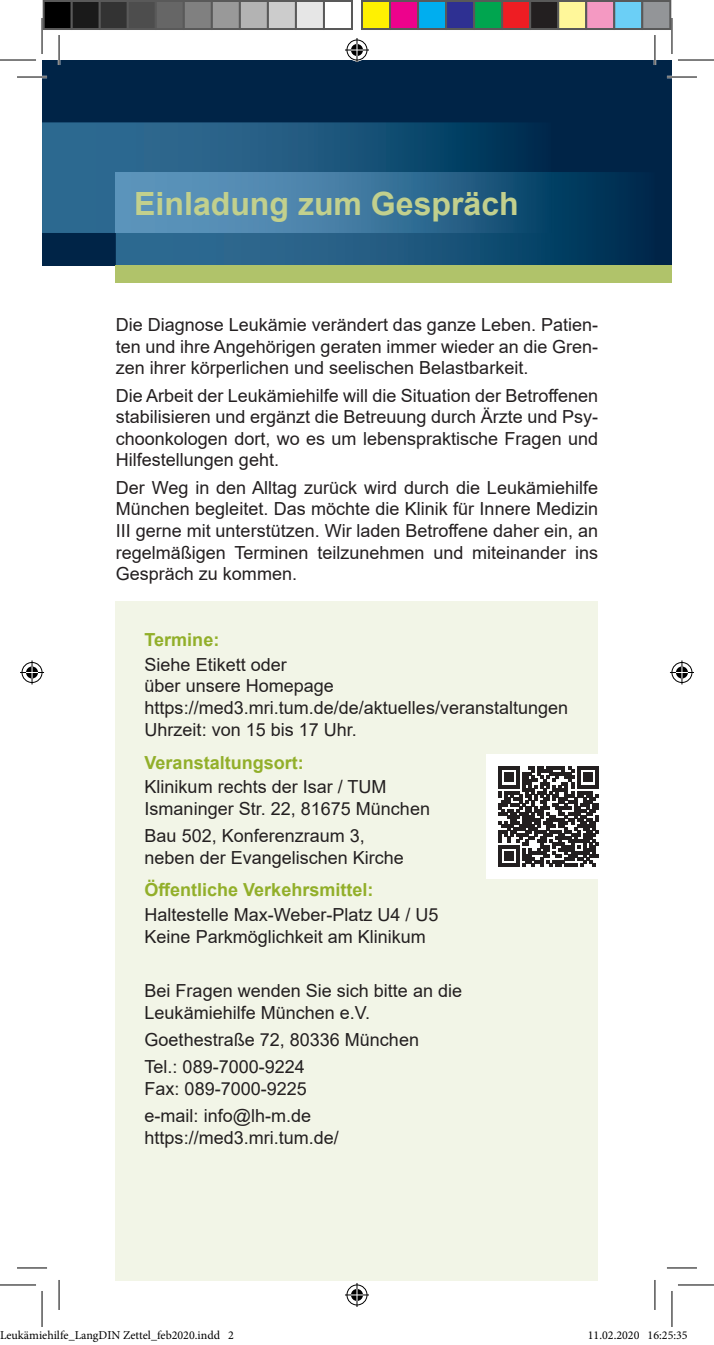
<style>
.page{position:relative;width:714px;height:1345px;background:#fff}
.page>*{position:absolute;margin:0;border:0;box-sizing:border-box;transform-origin:0 0}
.t1{font:700 32px "Arial";color:#c2d08d}
.t2{font:18px/21.6px "Arial";color:#231f20}
.t3{font:700 18px "Arial";color:#92af2a}
.t4{font:12px "Minion Pro";color:#000}
</style>
<div class="page">
<div style="left:42px;top:60px;width:629px;height:206px;background:#002447"></div>
<svg style="left:42px;top:122px;width:484px;height:111px;background:#1f597f"></svg>
<div style="left:116px;top:601px;width:482px;height:680px;background:#f2f5e7"></div>
<svg style="left:116px;top:172px;width:538px;height:94px"></svg>
<img style="left:116px;top:172px;width:435px;height:61px">
<div style="left:116px;top:266px;width:555px;height:17px;background:#b0c36a"></div>
<div style="left:486px;top:754px;width:124px;height:125px;background:#fff"></div>
<svg style="left:498px;top:767px;width:100px;height:100px"></svg>
<hr style="left:17px;top:76px;width:30px;height:2px;background:#fff">
<hr style="left:666px;top:76px;width:30px;height:2px;background:#fff">
<hr style="left:58px;top:35px;width:2px;height:30px;background:#fff">
<hr style="left:653px;top:35px;width:3px;height:30px;background:#fff">
<hr style="left:17px;top:77px;width:30px;height:1px;background:#000">
<hr style="left:666px;top:77px;width:30px;height:1px;background:#000">
<hr style="left:17px;top:1267px;width:30px;height:1px;background:#000">
<hr style="left:666px;top:1267px;width:30px;height:1px;background:#000">
<hr style="left:59px;top:35px;width:1px;height:30px;background:#000">
<hr style="left:59px;top:1280px;width:1px;height:30px;background:#000">
<hr style="left:654px;top:35px;width:1px;height:30px;background:#000">
<hr style="left:654px;top:1280px;width:1px;height:30px;background:#000">
<hr style="left:0;top:60px;width:36px;height:1px;background:#000">
<hr style="left:677px;top:60px;width:36px;height:1px;background:#000">
<hr style="left:0;top:1284px;width:36px;height:1px;background:#000">
<hr style="left:677px;top:1284px;width:36px;height:1px;background:#000">
<hr style="left:42px;top:18px;width:1px;height:36px;background:#000">
<hr style="left:42px;top:1291px;width:1px;height:36px;background:#000">
<hr style="left:671px;top:18px;width:1px;height:36px;background:#000">
<hr style="left:671px;top:1291px;width:1px;height:36px;background:#000">
<svg style="left:345px;top:38px;width:24px;height:24px"></svg>
<svg style="left:345px;top:1283px;width:24px;height:24px"></svg>
<svg style="left:20px;top:660px;width:24px;height:24px"></svg>
<svg style="left:669px;top:660px;width:24px;height:24px"></svg>
<div style="left:44px;top:1px;width:28px;height:28px;background:#000"></div>
<div style="left:43px;top:0;width:30px;height:30px;border:2px solid #595959"></div>
<div style="left:72px;top:1px;width:28px;height:28px;background:#1a1a1a"></div>
<div style="left:71px;top:0;width:30px;height:30px;border:2px solid #595959"></div>
<div style="left:100px;top:1px;width:28px;height:28px;background:#333"></div>
<div style="left:99px;top:0;width:30px;height:30px;border:2px solid #595959"></div>
<div style="left:128px;top:1px;width:28px;height:28px;background:#4d4d4d"></div>
<div style="left:127px;top:0;width:30px;height:30px;border:2px solid #595959"></div>
<div style="left:156px;top:1px;width:28px;height:28px;background:#666"></div>
<div style="left:155px;top:0;width:30px;height:30px;border:2px solid #595959"></div>
<div style="left:184px;top:1px;width:28px;height:28px;background:#808080"></div>
<div style="left:183px;top:0;width:30px;height:30px;border:2px solid #595959"></div>
<div style="left:212px;top:1px;width:28px;height:28px;background:#999"></div>
<div style="left:211px;top:0;width:30px;height:30px;border:2px solid #595959"></div>
<div style="left:240px;top:1px;width:28px;height:28px;background:#b3b3b3"></div>
<div style="left:239px;top:0;width:30px;height:30px;border:2px solid #595959"></div>
<div style="left:268px;top:1px;width:28px;height:28px;background:#ccc"></div>
<div style="left:267px;top:0;width:30px;height:30px;border:2px solid #595959"></div>
<div style="left:296px;top:1px;width:28px;height:28px;background:#e6e6e6"></div>
<div style="left:295px;top:0;width:30px;height:30px;border:2px solid #595959"></div>
<div style="left:323px;top:0;width:30px;height:30px;border:2px solid #595959"></div>
<div style="left:362px;top:1px;width:28px;height:28px;background:#fff101"></div>
<div style="left:361px;top:0;width:30px;height:30px;border:2px solid #595959"></div>
<div style="left:390px;top:1px;width:28px;height:28px;background:#ed028c"></div>
<div style="left:389px;top:0;width:30px;height:30px;border:2px solid #595959"></div>
<div style="left:418px;top:1px;width:28px;height:28px;background:#00aeef"></div>
<div style="left:417px;top:0;width:30px;height:30px;border:2px solid #595959"></div>
<div style="left:446px;top:1px;width:28px;height:28px;background:#2e3092"></div>
<div style="left:445px;top:0;width:30px;height:30px;border:2px solid #595959"></div>
<div style="left:474px;top:1px;width:28px;height:28px;background:#00a54f"></div>
<div style="left:473px;top:0;width:30px;height:30px;border:2px solid #595959"></div>
<div style="left:502px;top:1px;width:28px;height:28px;background:#ee1d23"></div>
<div style="left:501px;top:0;width:30px;height:30px;border:2px solid #595959"></div>
<div style="left:530px;top:1px;width:28px;height:28px;background:#231f20"></div>
<div style="left:529px;top:0;width:30px;height:30px;border:2px solid #595959"></div>
<div style="left:558px;top:1px;width:28px;height:28px;background:#fff79a"></div>
<div style="left:557px;top:0;width:30px;height:30px;border:2px solid #595959"></div>
<div style="left:586px;top:1px;width:28px;height:28px;background:#f499c2"></div>
<div style="left:585px;top:0;width:30px;height:30px;border:2px solid #595959"></div>
<div style="left:614px;top:1px;width:28px;height:28px;background:#6bcff6"></div>
<div style="left:613px;top:0;width:30px;height:30px;border:2px solid #595959"></div>
<div style="left:642px;top:1px;width:28px;height:28px;background:#939598"></div>
<div style="left:641px;top:0;width:30px;height:30px;border:2px solid #595959"></div>
<div style="left:633px;top:1331px;width:6px;height:8px;border:1px solid #fff;border-radius:50%"></div>
<svg style="left:633px;top:1331px;width:5px;height:8px"></svg>
<h1 class="t1" style="left:134px;top:181px;width:386px">Einladung zum Gespräch</h1>
<p class="t2" style="left:116px;top:314px;width:483px;text-align:justify">Die Diagnose Leukämie verändert das ganze Leben. Patien&shy;ten und ihre Angehörigen geraten immer wieder an die Gren&shy;zen ihrer körperlichen und seelischen Belastbarkeit.</p>
<p class="t2" style="left:116px;top:384px;width:483px;text-align:justify">Die Arbeit der Leukämiehilfe will die Situation der Betroffenen stabilisieren und ergänzt die Betreuung durch Ärzte und Psy&shy;choonkologen dort, wo es um lebenspraktische Fragen und Hilfestellungen geht.</p>
<p class="t2" style="left:116px;top:476px;width:483px;text-align:justify">Der Weg in den Alltag zurück wird durch die Leukämiehilfe München begleitet. Das möchte die Klinik für Innere Medizin III gerne mit unterstützen. Wir laden Betroffene daher ein, an regelmäßigen Terminen teilzunehmen und miteinander ins Gespräch zu kommen.</p>
<p class="t3" style="left:144px;top:627px;width:76px">Termine:</p>
<p class="t2" style="left:144px;top:653px;width:425px">Siehe Etikett oder<br>über unsere Homepage https://med3.mri.tum.de/de/aktuelles/veranstaltungen<br>Uhrzeit: von 15 bis 17 Uhr.</p>
<p class="t3" style="left:144px;top:749px;width:161px">Veranstaltungsort:</p>
<p class="t2" style="left:144px;top:776px;width:287px">Klinikum rechts der Isar / TUM<br>Ismaninger Str. 22, 81675 München</p>
<p class="t2" style="left:144px;top:824px;width:261px">Bau 502, Konferenzraum 3, neben der Evangelischen Kirche</p>
<p class="t3" style="left:144px;top:877px;width:230px">Öffentliche Verkehrsmittel:</p>
<p class="t2" style="left:144px;top:903px;width:295px">Haltestelle Max-Weber-Platz U4 / U5<br>Keine Parkmöglichkeit am Klinikum</p>
<p class="t2" style="left:144px;top:980px;width:319px">Bei Fragen wenden Sie sich bitte an die<br>Leukämiehilfe München e.V.</p>
<p class="t2" style="left:144px;top:1026px;width:276px;line-height:27.2px">Goethestraße 72, 80336 München<br>Tel.: 089-7000-9224</p>
<p class="t2" style="left:144px;top:1074px;width:168px;line-height:27.2px">Fax: 089-7000-9225 e-mail: info@lh-m.de</p>
<p class="t2" style="left:144px;top:1126px;width:196px">https://med3.mri.tum.de/</p>
<p class="t4" style="left:0;top:1327px;width:235px">Leukämiehilfe_LangDIN Zettel_feb2020.indd 2</p>
<p class="t4" style="left:587px;top:1327px;width:101px">11.02.2020 16:25:35</p>
</div>
